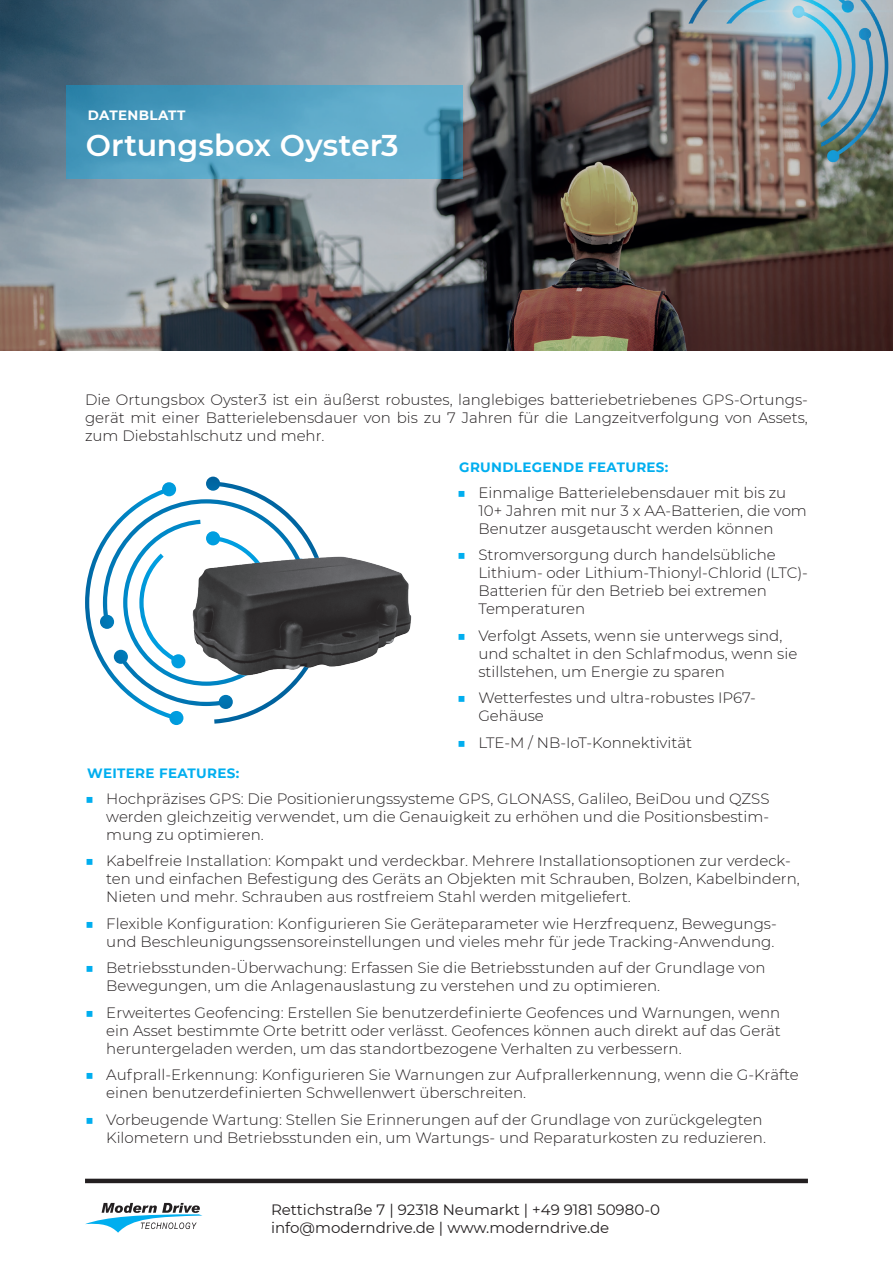
<style>
.page{position:relative;width:893px;height:1263px;background:#fff}
.page>*{position:absolute;margin:0;border:0;box-sizing:border-box;transform-origin:0 0}
.ÜberschriftNK{font:600 30px "Montserrat";letter-spacing:.005em;color:#fff}
.Text{font:300 15px/18px "Montserrat";color:#231f20}
.Text-2{font:15px "Montserrat";color:#231f20}
.UnterüberschriftNK{font:700 13.5px "Montserrat";letter-spacing:.025em;color:#00aeef}
.UnterüberschriftNK-2{font:700 13.5px "Montserrat";letter-spacing:.025em;color:#fff}
.s1{color:#00aeef}
</style>
<div class="page">
<img style="left:0;top:0;width:893px;height:351px">
<svg style="left:66px;top:85px;width:397px;height:93px;background:#53a1c1"></svg>
<hr style="left:85px;top:1179px;width:723px;height:4px;background:#231f20">
<svg style="left:85px;top:1203px;width:118px;height:30px"></svg>
<svg style="left:85px;top:477px;width:217px;height:248px"></svg>
<img style="left:144px;top:528px;width:268px;height:177px">
<p class="UnterüberschriftNK-2" style="left:88px;top:105px;width:99px">DATENBLATT</p>
<p class="ÜberschriftNK" style="left:86px;top:124px;width:314px">Ortungsbox Oyster3</p>
<p class="Text" style="left:85px;top:390px;width:724px;text-align:justify">Die Ortungsbox Oyster3 ist ein äußerst robustes, langlebiges batteriebetriebenes GPS-Ortungs&shy;gerät mit einer Batterielebensdauer von bis zu 7 Jahren für die Langzeitverfolgung von Assets, zum Diebstahlschutz und mehr.</p>
<p class="UnterüberschriftNK" style="left:459px;top:457px;width:211px">GRUNDLEGENDE FEATURES:</p>
<p class="Text" style="left:478px;top:483px;width:330px;text-indent:-21px"><span class="s1">■</span> Einmalige Batterielebensdauer mit bis zu<br>10+ Jahren mit nur 3 x AA-Batterien, die vom<br>Benutzer ausgetauscht werden können</p>
<p class="Text" style="left:478px;top:545px;width:331px;text-indent:-21px"><span class="s1">■</span> Stromversorgung durch handelsübliche Lithium- oder Lithium-Thionyl-Chlorid (LTC)- Batterien für den Betrieb bei extremen Temperaturen</p>
<p class="Text" style="left:478px;top:626px;width:320px;text-indent:-21px"><span class="s1">■</span> Verfolgt Assets, wenn sie unterwegs sind, und schaltet in den Schlafmodus, wenn sie stillstehen, um Energie zu sparen</p>
<p class="Text" style="left:478px;top:688px;width:279px;text-indent:-21px"><span class="s1">■</span> Wetterfestes und ultra-robustes IP67-<br>Gehäuse</p>
<p class="Text" style="left:457px;top:733px;width:237px"><span class="s1">■</span> LTE-M / NB-IoT-Konnektivität</p>
<p class="UnterüberschriftNK" style="left:87px;top:763px;width:154px">WEITERE FEATURES:</p>
<p class="Text" style="left:106px;top:789px;width:665px;text-align:justify;text-indent:-21px"><span class="s1">■</span> Hochpräzises GPS: Die Positionierungssysteme GPS, GLONASS, Galileo, BeiDou und QZSS werden gleichzeitig verwendet, um die Genauigkeit zu erhöhen und die Positionsbestim&shy;mung zu optimieren.</p>
<p class="Text" style="left:106px;top:851px;width:695px;text-indent:-21px"><span class="s1">■</span> Kabelfreie Installation: Kompakt und verdeckbar. Mehrere Installationsoptionen zur verdeck&shy;ten und einfachen Befestigung des Geräts an Objekten mit Schrauben, Bolzen, Kabelbindern,<br>Nieten und mehr. Schrauben aus rostfreiem Stahl werden mitgeliefert.</p>
<p class="Text" style="left:85px;top:914px;width:693px;text-align:right"><span class="s1">■</span> Flexible Konfiguration: Konfigurieren Sie Geräteparameter wie Herzfrequenz, Bewegungs&shy;und Beschleunigungssensoreinstellungen und vieles mehr für jede Tracking-Anwendung.</p>
<p class="Text" style="left:106px;top:958px;width:661px;text-indent:-21px"><span class="s1">■</span> Betriebsstunden-Überwachung: Erfassen Sie die Betriebsstunden auf der Grundlage von<br>Bewegungen, um die Anlagenauslastung zu verstehen und zu optimieren.</p>
<p class="Text" style="left:106px;top:1003px;width:676px;text-align:justify;text-indent:-21px"><span class="s1">■</span> Erweitertes Geofencing: Erstellen Sie benutzerdefinierte Geofences und Warnungen, wenn ein Asset bestimmte Orte betritt oder verlässt. Geofences können auch direkt auf das Gerät heruntergeladen werden, um das standortbezogene Verhalten zu verbessern.</p>
<p class="Text" style="left:106px;top:1065px;width:694px;text-indent:-21px"><span class="s1">■</span> Aufprall-Erkennung: Konfigurieren Sie Warnungen zur Aufprallerkennung, wenn die G-Kräfte einen benutzerdefinierten Schwellenwert überschreiten.</p>
<p class="Text" style="left:85px;top:1110px;width:682px;text-align:right"><span class="s1">■</span> Vorbeugende Wartung: Stellen Sie Erinnerungen auf der Grundlage von zurückgelegten<br>Kilometern und Betriebsstunden ein, um Wartungs- und Reparaturkosten zu reduzieren.</p>
<p class="Text-2" style="left:271px;top:1199px;width:391px">Rettichstraße 7 | 92318 Neumarkt | +49 9181 50980-0</p>
<p class="Text-2" style="left:271px;top:1217px;width:340px">info@moderndrive.de | www.moderndrive.de</p>
</div>
